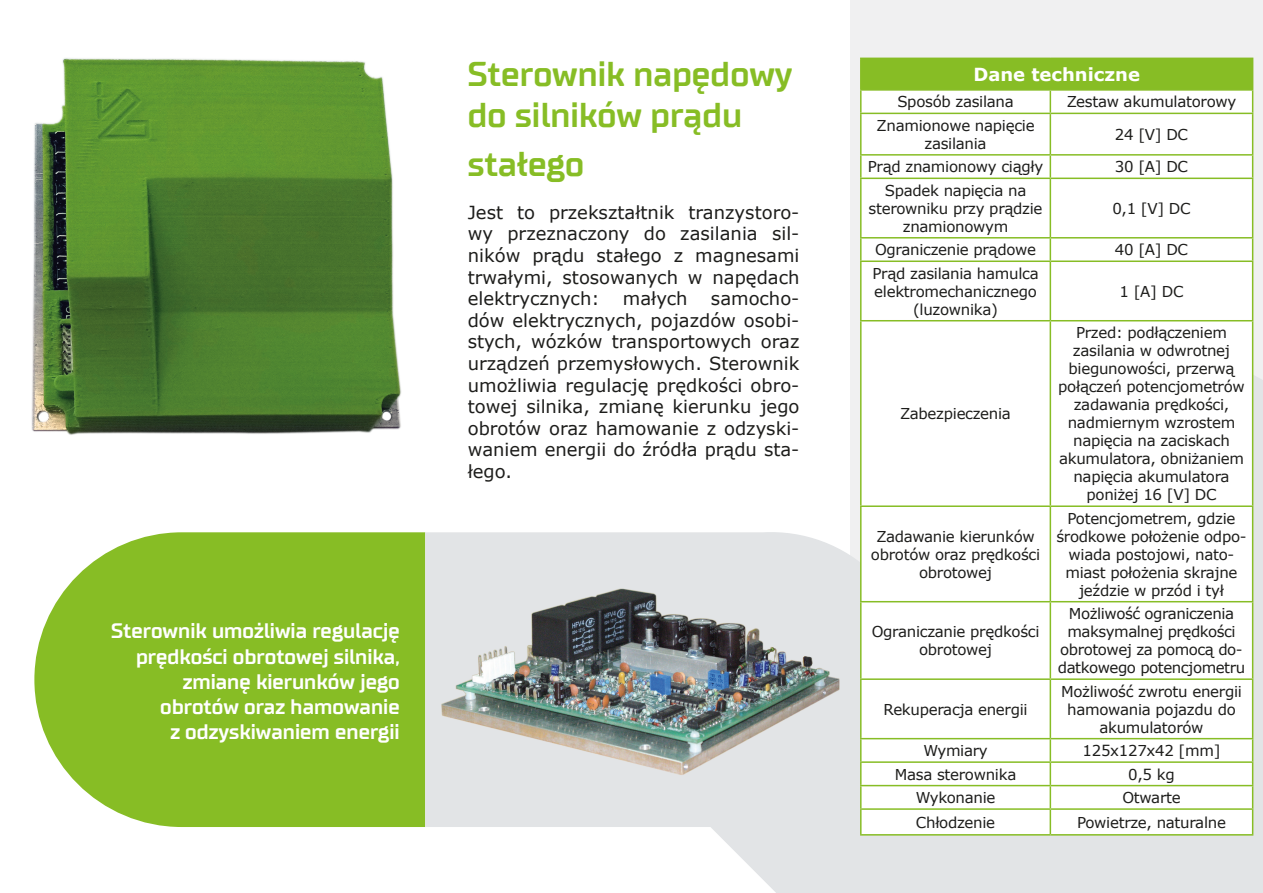
<style>
.page{position:relative;width:1263px;height:893px;background:#fff}
.page>*{position:absolute;margin:0;border:0;box-sizing:border-box;transform-origin:0 0}
.t1{font:700 34.5px/41.4px "TT Supermolot";color:#87bd25}
.t2{font:700 21px/25.2px "TT Supermolot";color:#fff;text-align:right}
.t3{font:18px/21.6px "Verdana";color:#1d1d1b;text-align:justify}
.t4{font:700 18px "Verdana";color:#fff}
.t5{font:15px/18px "Verdana";letter-spacing:-.02em;color:#1d1d1b;text-align:center}
</style>
<div class="page">
<div style="left:850px;top:0;width:413px;height:893px;background:#f0f0f1"></div>
<svg style="left:34px;top:532px;width:391px;height:295px;fill:#87bd25"></svg>
<svg style="left:425px;top:359px;width:838px;height:534px"></svg>
<div style="left:861px;top:58px;width:392px;height:32px;background:#87bd25"></div>
<div style="left:861px;top:91px;width:391px;height:743px;background:#fff"></div>
<hr style="left:860px;top:58px;width:190px;height:1px;background:#87bd25">
<hr style="left:860px;top:59px;width:1px;height:30px;background:#87bd25">
<hr style="left:860px;top:89px;width:190px;height:2px;background:#87bd25">
<svg style="left:860px;top:91px;width:1px;height:22px"></svg>
<hr style="left:1050px;top:89px;width:203px;height:2px;background:#87bd25">
<hr style="left:1049px;top:91px;width:2px;height:22px;background:#87bd25">
<svg style="left:1252px;top:91px;width:1px;height:22px"></svg>
<hr style="left:860px;top:113px;width:190px;height:1px;background:#87bd25">
<hr style="left:860px;top:114px;width:1px;height:40px;background:#87bd25">
<hr style="left:1050px;top:113px;width:203px;height:1px;background:#87bd25">
<hr style="left:1049px;top:114px;width:2px;height:40px;background:#87bd25">
<hr style="left:1252px;top:114px;width:1px;height:40px;background:#87bd25">
<hr style="left:860px;top:154px;width:190px;height:2px;background:#87bd25">
<svg style="left:860px;top:156px;width:1px;height:22px"></svg>
<hr style="left:1050px;top:154px;width:203px;height:2px;background:#87bd25">
<hr style="left:1049px;top:156px;width:2px;height:22px;background:#87bd25">
<svg style="left:1252px;top:156px;width:1px;height:22px"></svg>
<hr style="left:860px;top:178px;width:190px;height:1px;background:#87bd25">
<hr style="left:860px;top:179px;width:1px;height:58px;background:#87bd25">
<hr style="left:1050px;top:178px;width:203px;height:1px;background:#87bd25">
<hr style="left:1049px;top:179px;width:2px;height:58px;background:#87bd25">
<hr style="left:1252px;top:179px;width:1px;height:58px;background:#87bd25">
<hr style="left:860px;top:237px;width:190px;height:2px;background:#87bd25">
<svg style="left:860px;top:239px;width:1px;height:21px"></svg>
<hr style="left:1050px;top:237px;width:203px;height:2px;background:#87bd25">
<hr style="left:1049px;top:239px;width:2px;height:21px;background:#87bd25">
<svg style="left:1252px;top:239px;width:1px;height:21px"></svg>
<hr style="left:860px;top:260px;width:190px;height:2px;background:#87bd25">
<hr style="left:860px;top:262px;width:1px;height:58px;background:#87bd25">
<hr style="left:1050px;top:260px;width:203px;height:2px;background:#87bd25">
<hr style="left:1049px;top:262px;width:2px;height:58px;background:#87bd25">
<hr style="left:1252px;top:262px;width:1px;height:58px;background:#87bd25">
<hr style="left:860px;top:320px;width:190px;height:1px;background:#87bd25">
<hr style="left:860px;top:321px;width:1px;height:184px;background:#87bd25">
<hr style="left:1050px;top:320px;width:203px;height:1px;background:#87bd25">
<hr style="left:1049px;top:321px;width:2px;height:184px;background:#87bd25">
<hr style="left:1252px;top:321px;width:1px;height:184px;background:#87bd25">
<hr style="left:860px;top:505px;width:190px;height:2px;background:#87bd25">
<hr style="left:860px;top:507px;width:1px;height:94px;background:#87bd25">
<hr style="left:1050px;top:505px;width:203px;height:2px;background:#87bd25">
<hr style="left:1049px;top:507px;width:2px;height:94px;background:#87bd25">
<hr style="left:1252px;top:507px;width:1px;height:94px;background:#87bd25">
<hr style="left:860px;top:601px;width:190px;height:1px;background:#87bd25">
<hr style="left:860px;top:602px;width:1px;height:76px;background:#87bd25">
<hr style="left:1050px;top:601px;width:203px;height:1px;background:#87bd25">
<hr style="left:1049px;top:602px;width:2px;height:76px;background:#87bd25">
<hr style="left:1252px;top:602px;width:1px;height:76px;background:#87bd25">
<hr style="left:860px;top:678px;width:190px;height:2px;background:#87bd25">
<hr style="left:860px;top:680px;width:1px;height:58px;background:#87bd25">
<hr style="left:1050px;top:678px;width:203px;height:2px;background:#87bd25">
<hr style="left:1049px;top:680px;width:2px;height:58px;background:#87bd25">
<hr style="left:1252px;top:680px;width:1px;height:58px;background:#87bd25">
<hr style="left:860px;top:738px;width:190px;height:1px;background:#87bd25">
<hr style="left:1050px;top:738px;width:203px;height:1px;background:#87bd25">
<hr style="left:1049px;top:739px;width:2px;height:22px;background:#87bd25">
<hr style="left:860px;top:761px;width:190px;height:2px;background:#87bd25">
<hr style="left:1050px;top:761px;width:203px;height:2px;background:#87bd25">
<hr style="left:1049px;top:763px;width:2px;height:22px;background:#87bd25">
<hr style="left:860px;top:785px;width:190px;height:1px;background:#87bd25">
<hr style="left:1050px;top:785px;width:203px;height:1px;background:#87bd25">
<hr style="left:1049px;top:786px;width:2px;height:22px;background:#87bd25">
<hr style="left:860px;top:808px;width:190px;height:2px;background:#87bd25">
<svg style="left:860px;top:739px;width:1px;height:95px"></svg>
<hr style="left:1050px;top:808px;width:203px;height:2px;background:#87bd25">
<hr style="left:1049px;top:810px;width:2px;height:24px;background:#87bd25">
<svg style="left:1252px;top:739px;width:1px;height:95px"></svg>
<hr style="left:860px;top:834px;width:190px;height:2px;background:#87bd25">
<hr style="left:1050px;top:834px;width:203px;height:2px;background:#87bd25">
<img style="left:430px;top:572px;width:420px;height:215px">
<img style="left:31px;top:58px;width:370px;height:377px">
<p class="t2" style="left:111px;top:618px;width:290px">Sterownik umożliwia regulację prędkości obrotowej silnika, zmianę kierunków jego obrotów oraz hamowanie<br>z odzyskiwaniem energii</p>
<p class="t1" style="left:468px;top:53px;width:326px">Sterownik napędowy do silników prądu</p>
<p class="t1" style="left:468px;top:143px;width:118px">stałego</p>
<p class="t3" style="left:468px;top:201px;width:333px">Jest to przekształtnik tranzystoro&shy;wy przeznaczony do zasilania sil&shy;ników prądu stałego z magnesami trwałymi, stosowanych w napędach elektrycznych:</p>
<p class="t3" style="left:468px;top:288px;width:333px;text-indent:243px">samocho&shy;dów elektrycznych, pojazdów osobi&shy;stych, wózków transportowych oraz urządzeń przemysłowych. Sterownik umożliwia regulację prędkości obro&shy;towej silnika, zmianę kierunku jego obrotów oraz hamowanie z odzyski&shy;waniem energii do źródła prądu sta&shy;łego.</p>
<p class="t3" style="left:623px;top:288px;width:66px">małych</p>
<p class="t4" style="left:973px;top:62px;width:168px">Dane techniczne</p>
<p class="t5" style="left:897px;top:93px;width:118px">Sposób zasilana</p>
<p class="t5" style="left:1067px;top:93px;width:171px">Zestaw akumulatorowy</p>
<p class="t5" style="left:876px;top:116px;width:160px">Znamionowe napięcie zasilania</p>
<p class="t5" style="left:1115px;top:125px;width:75px">24 [V] DC</p>
<p class="t5" style="left:868px;top:158px;width:177px">Prąd znamionowy ciągły</p>
<p class="t5" style="left:1115px;top:158px;width:75px">30 [A] DC</p>
<p class="t5" style="left:869px;top:181px;width:175px">Spadek napięcia na sterowniku przy prądzie znamionowym</p>
<p class="t5" style="left:1112px;top:199px;width:80px">0,1 [V] DC</p>
<p class="t5" style="left:875px;top:241px;width:162px">Ograniczenie prądowe</p>
<p class="t5" style="left:1115px;top:241px;width:75px">40 [A] DC</p>
<p class="t5" style="left:872px;top:264px;width:168px">Prąd zasilania hamulca elektromechanicznego (luzownika)</p>
<p class="t5" style="left:1119px;top:282px;width:65px">1 [A] DC</p>
<p class="t5" style="left:900px;top:405px;width:112px">Zabezpieczenia</p>
<p class="t5" style="left:871px;top:527px;width:171px">Zadawanie kierunków obrotów oraz prędkości obrotowej</p>
<p class="t5" style="left:872px;top:623px;width:169px">Ograniczanie prędkości obrotowej</p>
<p class="t5" style="left:883px;top:700px;width:146px">Rekuperacja energii</p>
<p class="t5" style="left:1058px;top:324px;width:188px">Przed: podłączeniem zasilania w odwrotnej biegunowości, przerwą połączeń potencjometrów zadawania prędkości, nadmiernym wzrostem napięcia na zaciskach akumulatora, obniżaniem napięcia akumulatora poniżej 16 [V] DC</p>
<p class="t5" style="left:1056px;top:509px;width:192px">Potencjometrem, gdzie środkowe położenie odpo&shy;wiada postojowi, nato&shy;miast położenia skrajne jeździe w przód i tył</p>
<p class="t5" style="left:1058px;top:605px;width:189px">Możliwość ograniczenia maksymalnej prędkości obrotowej za pomocą do&shy;datkowego potencjometru</p>
<p class="t5" style="left:1061px;top:682px;width:182px">Możliwość zwrotu energii hamowania pojazdu do akumulatorów</p>
<p class="t5" style="left:923px;top:741px;width:66px">Wymiary</p>
<p class="t5" style="left:1082px;top:741px;width:139px">125x127x42 [mm]</p>
<p class="t5" style="left:895px;top:765px;width:123px">Masa sterownika</p>
<p class="t5" style="left:1128px;top:765px;width:48px">0,5 kg</p>
<p class="t5" style="left:916px;top:788px;width:81px">Wykonanie</p>
<p class="t5" style="left:1122px;top:788px;width:60px">Otwarte</p>
<p class="t5" style="left:916px;top:813px;width:81px">Chłodzenie</p>
<p class="t5" style="left:1077px;top:813px;width:150px">Powietrze, naturalne</p>
</div>
